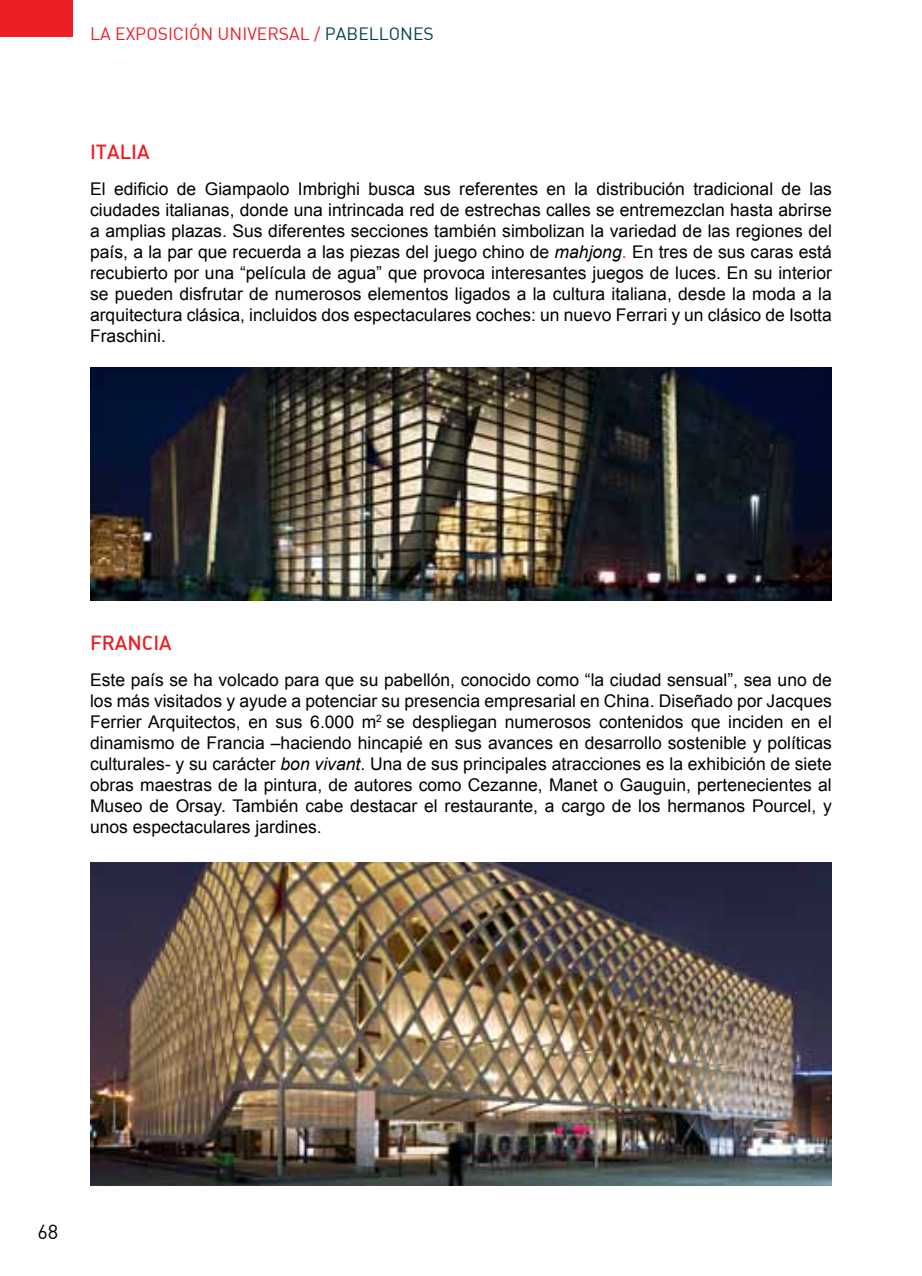
<style>
.page{position:relative;width:922px;height:1276px;background:#fff}
.page>*{position:absolute;margin:0;border:0;box-sizing:border-box;transform-origin:0 0}
.t1{font:20px "DIN Medium Alternate";color:#ed1d24}
.t2{font:20px "DIN";color:#000}
.t3{font:17.5px/21px "Arial";color:#000;text-align:justify}
.t4{font:17.5px "DIN";color:#ed1d24}
.s1{color:#00424d}
.s2{font-style:italic}
.s3{color:#f00}
</style>
<div class="page">
<img style="left:90px;top:368px;width:741px;height:233px">
<img style="left:90px;top:862px;width:741px;height:324px">
<div style="left:0;top:0;width:73px;height:37px;background:#ed1d24"></div>
<p class="t4" style="left:90px;top:23px;width:345px">LA EXPOSICIÓN UNIVERSAL / <span class="s1">PABELLONES</span></p>
<p class="t1" style="left:90px;top:139px;width:61px">ITALIA</p>
<p class="t3" style="left:90px;top:178px;width:743px">El edificio de Giampaolo Imbrighi busca sus referentes en la distribución tradicional de las ciudades italianas, donde una intrincada red de estrechas calles se entremezclan hasta abrirse a amplias plazas. Sus diferentes secciones también simbolizan la variedad de las regiones del país, a la par que recuerda a las piezas del juego chino de <span class="s2">mahjong</span><span class="s3">.</span> En tres de sus caras está recubierto por una “película de agua” que provoca interesantes juegos de luces. En su interior se pueden disfrutar de numerosos elementos ligados a la cultura italiana, desde la moda a la arquitectura clásica, incluidos dos espectaculares coches: un nuevo Ferrari y un clásico de Isotta Fraschini.</p>
<p class="t1" style="left:90px;top:630px;width:83px">FRANCIA</p>
<p class="t3" style="left:90px;top:669px;width:743px">Este país se ha volcado para que su pabellón, conocido como “la ciudad sensual”, sea uno de los más visitados y ayude a potenciar su presencia empresarial en China. Diseñado por Jacques Ferrier Arquitectos, en sus 6.000 m<sup>2</sup> se despliegan numerosos contenidos que inciden en el dinamismo de Francia –haciendo hincapié en sus avances en desarrollo sostenible y políticas culturales- y su carácter <span class="s2">bon vivant</span>. Una de sus principales atracciones es la exhibición de siete obras maestras de la pintura, de autores como Cezanne, Manet o Gauguin, pertenecientes al Museo de Orsay. También cabe destacar el restaurante, a cargo de los hermanos Pourcel, y unos espectaculares jardines.</p>
<p class="t2" style="left:37px;top:1219px;width:22px">68</p>
</div>
